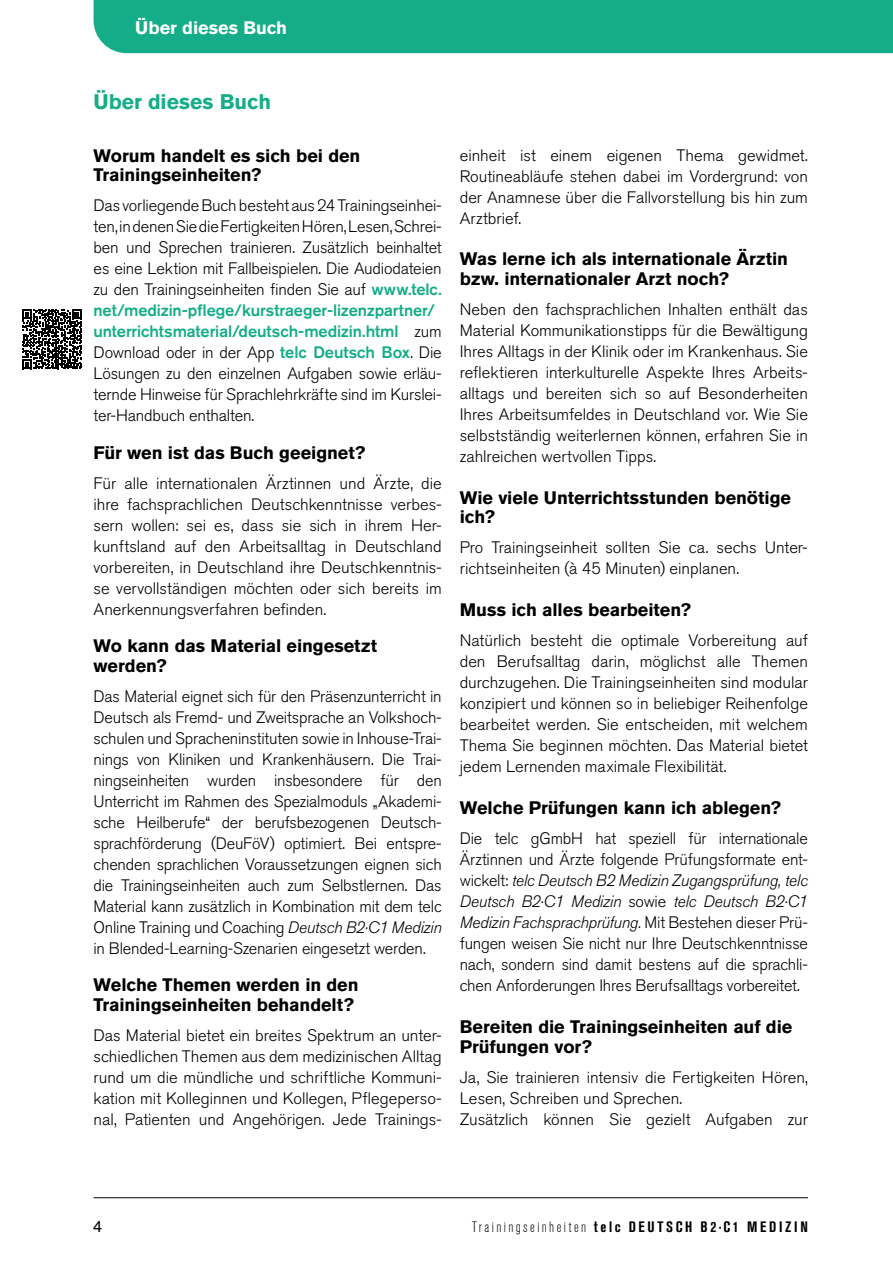
<style>
.page{position:relative;width:893px;height:1263px;background:#fff}
.page>*{position:absolute;margin:0;border:0;box-sizing:border-box;transform-origin:0 0}
.Heading_2{font:700 21px "Akzidenz Grotesk Pro";color:#14ad88}
.Heading_3{font:700 18px/19.5px "Akzidenz Grotesk Pro";letter-spacing:-.005em;color:#000}
.t1{font:700 18px "Akzidenz Grotesk Pro";color:#fff}
.FLIESSTEXT{font:300 16.5px/21px "Akzidenz Grotesk Pro";letter-spacing:-.005em;color:#000;text-align:justify}
.t2{font:16.5px "Akzidenz Grotesk Pro";color:#000}
.t3{font:700 condensed 15px "Akzidenz Grotesk Pro";letter-spacing:.175em;color:#000}
.s1{font-weight:500;color:#14ad88}
.s2{font-style:italic}
.s3{font-weight:300}
</style>
<div class="page">
<div style="left:94px;top:0;width:799px;height:53px;background:#14ad88"></div>
<hr style="left:94px;top:1197px;width:714px;height:1px;background:#000">
<svg style="left:22px;top:309px;width:60px;height:60px"></svg>
<p class="t1" style="left:135px;top:16px;width:153px">Über dieses Buch</p>
<p class="Heading_2" style="left:94px;top:88px;width:179px">Über dieses Buch</p>
<p class="Heading_3" style="left:94px;top:145px;width:268px">Worum handelt es sich bei den<br>Trainingseinheiten?</p>
<p class="FLIESSTEXT" style="left:94px;top:195px;width:350px;text-align:left">Das vorliegende Buch besteht aus 24 Trainingseinhei&shy;ten, in denen Sie die Fertigkeiten Hören, Lesen, Schrei&shy;ben und Sprechen trainieren. Zusätzlich beinhaltet es eine Lektion mit Fallbeispielen. Die Audiodateien zu den Trainingseinheiten finden Sie auf <span class="s1">www.telc. net/medizin-pflege/kurstraeger-lizenzpartner/ unterrichtsmaterial/deutsch-medizin.html</span> zum Download oder in der App <span class="s1">telc Deutsch Box</span>. Die Lösungen zu den einzelnen Aufgaben sowie erläu&shy;ternde Hinweise für Sprachlehrkräfte sind im Kurslei&shy;ter-Handbuch enthalten.</p>
<p class="Heading_3" style="left:94px;top:442px;width:273px">Für wen ist das Buch geeignet?</p>
<p class="FLIESSTEXT" style="left:94px;top:472px;width:350px">Für alle internationalen Ärztinnen und Ärzte, die ihre fachsprachlichen Deutschkenntnisse verbes&shy;sern wollen: sei es, dass sie sich in ihrem Her&shy;kunftsland auf den Arbeitsalltag in Deutschland vorbereiten, in Deutschland ihre Deutschkenntnis&shy;se vervollständigen möchten oder sich bereits im Anerkennungsverfahren befinden.</p>
<p class="Heading_3" style="left:94px;top:636px;width:285px">Wo kann das Material eingesetzt werden?</p>
<p class="FLIESSTEXT" style="left:94px;top:685px;width:350px">Das Material eignet sich für den Präsenzunterricht in Deutsch als Fremd- und Zweitsprache an Volkshoch&shy;schulen und Spracheninstituten sowie in Inhouse-Trai&shy;nings von Kliniken und Krankenhäusern. Die Trai&shy;ningseinheiten wurden insbesondere für den Unterricht im Rahmen des Spezialmoduls „Akademi&shy;sche Heilberufe“ der berufsbezogenen Deutsch&shy;sprachförderung (DeuFöV) optimiert. Bei entspre&shy;chenden sprachlichen Voraussetzungen eignen sich die Trainingseinheiten auch zum Selbstlernen. Das Material kann zusätzlich in Kombination mit dem telc Online Training und Coaching <span class="s2">Deutsch B2·C1 Medizin </span>in Blended-Learning-Szenarien eingesetzt werden.</p>
<p class="Heading_3" style="left:94px;top:975px;width:267px">Welche Themen werden in den<br>Trainingseinheiten behandelt?</p>
<p class="FLIESSTEXT" style="left:94px;top:1024px;width:350px">Das Material bietet ein breites Spektrum an unter&shy;schiedlichen Themen aus dem medizinischen Alltag rund um die mündliche und schriftliche Kommuni&shy;kation mit Kolleginnen und Kollegen, Pflegeperso&shy;nal, Patienten und Angehörigen. Jede Trainings-</p>
<p class="FLIESSTEXT" style="left:460px;top:144px;width:350px">einheit ist einem eigenen Thema gewidmet.<br>Routineabläufe stehen dabei im Vordergrund: von der Anamnese über die Fallvorstellung bis hin zum Arztbrief.</p>
<p class="Heading_3" style="left:460px;top:249px;width:330px">Was lerne ich als internationale Ärztin bzw. internationaler Arzt noch?</p>
<p class="FLIESSTEXT" style="left:460px;top:299px;width:350px">Neben den fachsprachlichen Inhalten enthält das Material Kommunikationstipps für die Bewältigung Ihres Alltags in der Klinik oder im Krankenhaus. Sie reflektieren interkulturelle Aspekte Ihres Arbeits&shy;alltags und bereiten sich so auf Besonderheiten Ihres Arbeitsumfeldes in Deutschland vor. Wie Sie selbstständig weiterlernen können, erfahren Sie in zahlreichen wertvollen Tipps.</p>
<p class="Heading_3" style="left:460px;top:487px;width:333px">Wie viele Unterrichtsstunden benötige ich?</p>
<p class="FLIESSTEXT" style="left:460px;top:537px;width:350px">Pro Trainingseinheit sollten Sie ca. sechs Unter&shy;richtseinheiten (à 45 Minuten) einplanen.</p>
<p class="Heading_3" style="left:460px;top:600px;width:233px">Muss ich alles bearbeiten?</p>
<p class="FLIESSTEXT" style="left:460px;top:630px;width:350px">Natürlich besteht die optimale Vorbereitung auf den Berufsalltag darin, möglichst alle Themen durchzugehen. Die Trainingseinheiten sind modular konzipiert und können so in beliebiger Reihenfolge bearbeitet werden. Sie entscheiden, mit welchem Thema Sie beginnen möchten. Das Material bietet jedem Lernenden maximale Flexibilität.</p>
<p class="Heading_3" style="left:460px;top:798px;width:323px">Welche Prüfungen kann ich ablegen?</p>
<p class="FLIESSTEXT" style="left:460px;top:828px;width:350px">Die telc gGmbH hat speziell für internationale Ärztinnen und Ärzte folgende Prüfungsformate ent&shy;wickelt: <span class="s2">telc Deutsch B2 Medizin Zugangsprüfung, telc Deutsch B2·C1 Medizin</span> sowie <span class="s2">telc Deutsch B2·C1<br>Medizin Fachsprachprüfung.</span> Mit Bestehen dieser Prü&shy;fungen weisen Sie nicht nur Ihre Deutschkenntnisse nach, sondern sind damit bestens auf die sprachli&shy;chen Anforderungen Ihres Berufsalltags vorbereitet.</p>
<p class="Heading_3" style="left:460px;top:1017px;width:334px">Bereiten die Trainingseinheiten auf die<br>Prüfungen vor?</p>
<p class="FLIESSTEXT" style="left:460px;top:1066px;width:350px">Ja, Sie trainieren intensiv die Fertigkeiten Hören,<br>Lesen, Schreiben und Sprechen.</p>
<p class="FLIESSTEXT" style="left:460px;top:1108px;width:350px">Zusätzlich können Sie gezielt Aufgaben zur</p>
<p class="t2" style="left:93px;top:1215px;width:11px">4</p>
<p class="t3" style="left:472px;top:1217px;width:337px"><span class="s3">Trainingseinheiten</span> telc DEUTSCH B2·C1 MEDIZIN</p>
</div>
